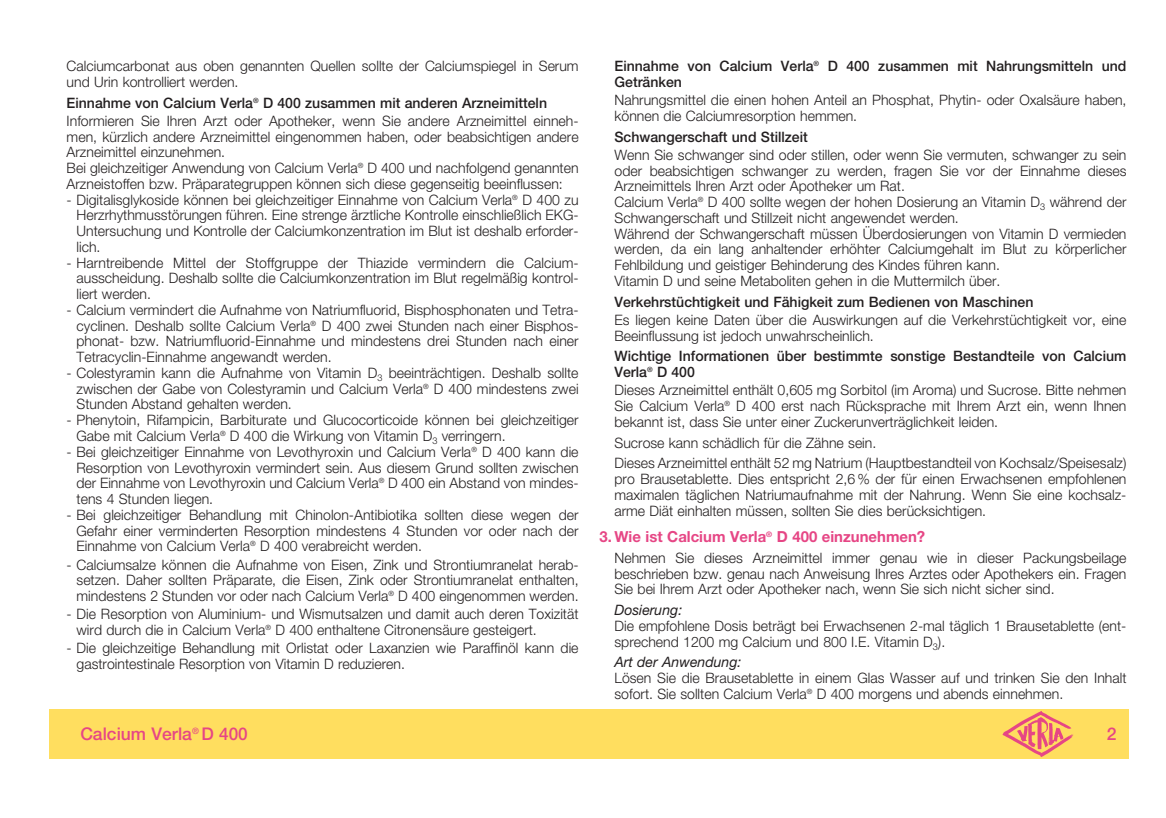
<style>
.page{position:relative;width:1166px;height:818px;background:#fff}
.page>*{position:absolute;margin:0;border:0;box-sizing:border-box;transform-origin:0 0}
.t1{font:500 17.5px "Helvetica Neue LT Pro";color:#e64685}
.t2{font:700 15.22px "Helvetica Neue LT Pro";color:#e64685}
.t3{font:300 14.35px/15.8px "Helvetica Neue LT Pro";color:#231f20}
.t4{font:500 14.35px/15.8px "Helvetica Neue LT Pro";color:#231f20}
.t5{font:italic 14.35px "Helvetica Neue LT Pro";color:#231f20}
.s1{font-weight:500}
</style>
<div class="page">
<div style="left:49px;top:709px;width:1079px;height:49px;background:#ffde5f"></div>
<img style="left:1002px;top:711px;width:71px;height:46px">
<p class="t3" style="left:67px;top:58px;width:513px">Calciumcarbonat aus oben genannten Quellen sollte der Calciumspiegel in Serum und Urin kontrolliert werden.</p>
<p class="t3" style="left:67px;top:93px;width:513px;line-height:18.2px"><span class="s1">Einnahme von Calcium Verla</span><sup>®</sup> <span class="s1">D 400 zusammen mit anderen Arzneimitteln<br></span>Informieren Sie Ihren Arzt oder Apotheker, wenn Sie andere Arzneimittel einneh-</p>
<p class="t3" style="left:67px;top:128px;width:513px">men, kürzlich andere Arzneimittel eingenommen haben, oder beabsichtigen andere Arzneimittel einzunehmen.<br>Bei gleichzeitiger Anwendung von Calcium Verla<sup>®</sup> D 400 und nachfolgend genannten Arzneistoffen bzw. Präparategruppen können sich diese gegenseitig beeinflussen:</p>
<p class="t3" style="left:77px;top:191px;width:504px;text-align:justify;text-indent:-10px">- Digitalisglykoside können bei gleichzeitiger Einnahme von Calcium Verla<sup>®</sup> D 400 zu Herzrhythmusstörungen führen. Eine strenge ärztliche Kontrolle einschließlich EKG-Untersuchung und Kontrolle der Calciumkonzentration im Blut ist deshalb erforder&shy;lich.</p>
<p class="t3" style="left:77px;top:254px;width:503px;text-align:justify;text-indent:-10px">- Harntreibende Mittel der Stoffgruppe der Thiazide vermindern die Calcium&shy;ausscheidung. Deshalb sollte die Calciumkonzentration im Blut regelmäßig kontrol&shy;liert werden.</p>
<p class="t3" style="left:77px;top:301px;width:503px;text-align:justify;text-indent:-10px">- Calcium vermindert die Aufnahme von Natriumfluorid, Bisphosphonaten und Tetra&shy;cyclinen. Deshalb sollte Calcium Verla<sup>®</sup> D 400 zwei Stunden nach einer Bisphos&shy;phonat- bzw. Natriumfluorid-Einnahme und mindestens drei Stunden nach einer Tetracyclin-Einnahme angewandt werden.</p>
<p class="t3" style="left:77px;top:365px;width:503px;text-align:justify;text-indent:-10px">- Colestyramin kann die Aufnahme von Vitamin D<sub>3</sub> beeinträchtigen. Deshalb sollte zwischen der Gabe von Colestyramin und Calcium Verla<sup>®</sup> D 400 mindestens zwei Stunden Abstand gehalten werden.</p>
<p class="t3" style="left:77px;top:412px;width:503px;text-indent:-10px">- Phenytoin, Rifampicin, Barbiturate und Glucocorticoide können bei gleichzeitiger<br>Gabe mit Calcium Verla<sup>®</sup> D 400 die Wirkung von Vitamin D<sub>3</sub> verringern.</p>
<p class="t3" style="left:77px;top:443px;width:503px;text-align:justify;text-indent:-10px">- Bei gleichzeitiger Einnahme von Levothyroxin und Calcium Verla<sup>®</sup> D 400 kann die Resorption von Levothyroxin vermindert sein. Aus diesem Grund sollten zwischen der Einnahme von Levothyroxin und Calcium Verla<sup>®</sup> D 400 ein Abstand von mindes&shy;tens 4 Stunden liegen.</p>
<p class="t3" style="left:77px;top:506px;width:504px;text-align:justify;text-indent:-10px">- Bei gleichzeitiger Behandlung mit Chinolon-Antibiotika sollten diese wegen der Gefahr einer verminderten Resorption mindestens 4 Stunden vor oder nach der Einnahme von Calcium Verla<sup>®</sup> D 400 verabreicht werden.</p>
<p class="t3" style="left:77px;top:556px;width:503px;text-align:justify;text-indent:-10px">- Calciumsalze können die Aufnahme von Eisen, Zink und Strontiumranelat herab&shy;setzen. Daher sollten Präparate, die Eisen, Zink oder Strontiumranelat enthalten, mindestens 2 Stunden vor oder nach Calcium Verla<sup>®</sup> D 400 eingenommen werden.</p>
<p class="t3" style="left:77px;top:606px;width:503px;text-indent:-10px">- Die Resorption von Aluminium- und Wismutsalzen und damit auch deren Toxizität wird durch die in Calcium Verla<sup>®</sup> D 400 enthaltene Citronensäure gesteigert.</p>
<p class="t3" style="left:77px;top:640px;width:503px;text-indent:-10px">- Die gleichzeitige Behandlung mit Orlistat oder Laxanzien wie Paraffinöl kann die gastrointestinale Resorption von Vitamin D reduzieren.</p>
<p class="t4" style="left:614px;top:58px;width:513px">Einnahme von Calcium Verla<sup>®</sup> D 400 zusammen mit Nahrungsmitteln und<br>Getränken</p>
<p class="t3" style="left:614px;top:92px;width:513px">Nahrungsmittel die einen hohen Anteil an Phosphat, Phytin- oder Oxalsäure haben, können die Calciumresorption hemmen.</p>
<p class="t4" style="left:614px;top:128px;width:195px">Schwangerschaft und Stillzeit</p>
<p class="t3" style="left:614px;top:146px;width:513px">Wenn Sie schwanger sind oder stillen, oder wenn Sie vermuten, schwanger zu sein oder beabsichtigen schwanger zu werden, fragen Sie vor der Einnahme dieses Arzneimittels Ihren Arzt oder Apotheker um Rat.<br>Calcium Verla<sup>®</sup> D 400 sollte wegen der hohen Dosierung an Vitamin D<sub>3</sub> während der Schwangerschaft und Stillzeit nicht angewendet werden.<br>Während der Schwangerschaft müssen Überdosierungen von Vitamin D vermieden werden, da ein lang anhaltender erhöhter Calciumgehalt im Blut zu körperlicher Fehlbildung und geistiger Behinderung des Kindes führen kann.<br>Vitamin D und seine Metaboliten gehen in die Muttermilch über.</p>
<p class="t4" style="left:614px;top:293px;width:420px">Verkehrstüchtigkeit und Fähigkeit zum Bedienen von Maschinen</p>
<p class="t3" style="left:614px;top:311px;width:513px">Es liegen keine Daten über die Auswirkungen auf die Verkehrstüchtigkeit vor, eine<br>Beeinflussung ist jedoch unwahrscheinlich.</p>
<p class="t4" style="left:614px;top:348px;width:513px">Wichtige Informationen über bestimmte sonstige Bestandteile von Calcium<br>Verla<sup>®</sup> D 400</p>
<p class="t3" style="left:614px;top:382px;width:513px;text-align:justify">Dieses Arzneimittel enthält 0,605 mg Sorbitol (im Aroma) und Sucrose. Bitte nehmen Sie Calcium Verla<sup>®</sup> D 400 erst nach Rücksprache mit Ihrem Arzt ein, wenn Ihnen bekannt ist, dass Sie unter einer Zuckerunverträglichkeit leiden.</p>
<p class="t3" style="left:614px;top:432px;width:513px;line-height:20.7px">Sucrose kann schädlich für die Zähne sein.<br>Dieses Arzneimittel enthält 52 mg Natrium (Hauptbestandteil von Kochsalz/Speisesalz)</p>
<p class="t3" style="left:614px;top:471px;width:513px;text-align:justify">pro Brausetablette. Dies entspricht 2,6 % der für einen Erwachsenen empfohlenen maximalen täglichen Natriumaufnahme mit der Nahrung. Wenn Sie eine kochsalz&shy;arme Diät einhalten müssen, sollten Sie dies berücksichtigen.</p>
<p class="t2" style="left:600px;top:527px;width:327px">3. Wie ist Calcium Verla<sup>®</sup> D 400 einzunehmen?</p>
<p class="t3" style="left:614px;top:549px;width:513px;text-align:justify">Nehmen Sie dieses Arzneimittel immer genau wie in dieser Packungsbeilage beschrieben bzw. genau nach Anweisung Ihres Arztes oder Apothekers ein. Fragen Sie bei Ihrem Arzt oder Apotheker nach, wenn Sie sich nicht sicher sind.</p>
<p class="t5" style="left:614px;top:601px;width:69px">Dosierung:</p>
<p class="t3" style="left:614px;top:617px;width:513px">Die empfohlene Dosis beträgt bei Erwachsenen 2-mal täglich 1 Brausetablette (ent&shy;sprechend 1200 mg Calcium und 800 I.E. Vitamin D<sub>3</sub>).</p>
<p class="t5" style="left:614px;top:653px;width:128px">Art der Anwendung:</p>
<p class="t3" style="left:614px;top:669px;width:513px">Lösen Sie die Brausetablette in einem Glas Wasser auf und trinken Sie den Inhalt sofort. Sie sollten Calcium Verla<sup>®</sup> D 400 morgens und abends einnehmen.</p>
<p class="t1" style="left:80px;top:723px;width:169px">Calcium Verla<sup>®</sup> D 400</p>
<p class="t1" style="left:1107px;top:723px;width:11px">2</p>
</div>
